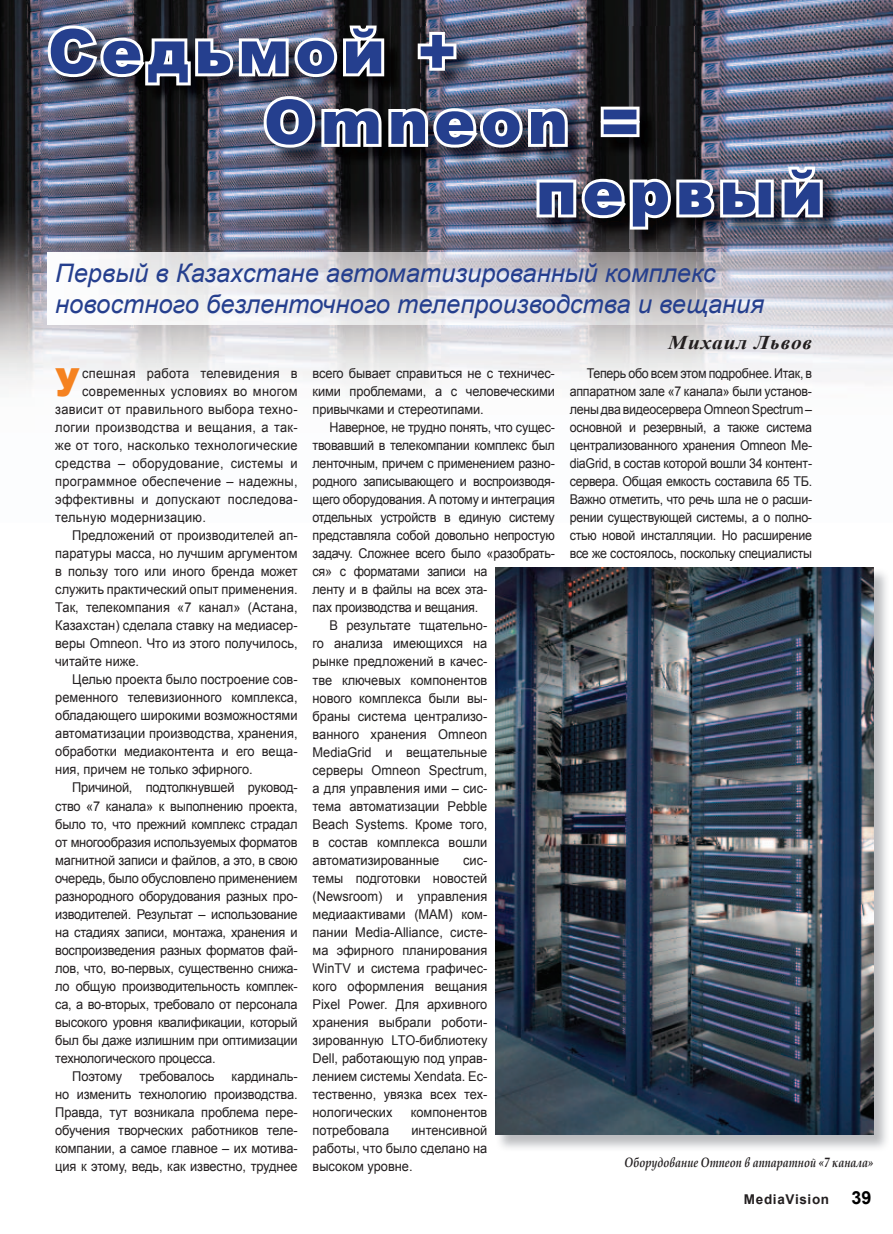
<style>
.page{position:relative;width:893px;height:1234px;background:#fff}
.page>*{position:absolute;margin:0;border:0;box-sizing:border-box;transform-origin:0 0}
.t1{font:900 61.5px "Arial";letter-spacing:.09em;color:#253f8e}
.t2{font:900 38.7px "Arial";color:#f58220;scale:.95 1}
.t3{font:italic 25.5px/30.6px "Arial";color:#253f8e}
.t4{font:italic 700 19.5px "Times New Roman";letter-spacing:.04em;color:#231f20;scale:1.1 1}
.t5{font:13.5px/18px "Arial";letter-spacing:-.01em;color:#231f20;text-align:justify;scale:.95 1}
.t6{font:13.5px/18px "Arial";letter-spacing:-.01em;color:#231f20;text-align:justify;scale:.92 1}
.t7{font:13.5px "Arial";letter-spacing:-.01em;color:#231f20;scale:.93 1}
.t8{font:13.5px "Arial";letter-spacing:.02em;color:#231f20;scale:.95 1}
.t9{font:italic 700 13.5px "Book Antiqua";color:#231f20;scale:.8 1}
.t10{font:700 13.5px "Arial";letter-spacing:.05em;color:#231f20}
.s1{font-size:18px;color:#000}
</style>
<div class="page">
<img style="left:0;top:0;width:893px;height:386px">
<img style="left:49px;top:26px;width:792px;height:223px">
<img style="left:44px;top:20px;width:527px;height:132px">
<svg style="left:598px;top:104px;width:44px;height:36px"></svg>
<img style="left:533px;top:162px;width:293px;height:70px">
<img style="left:496px;top:572px;width:391px;height:576px">
<img style="left:496px;top:567px;width:378px;height:567px">
<img style="left:48px;top:252px;width:845px;height:72px">
<h1 class="t1" style="left:48px;top:7px;width:411px">Седьмой +</h1>
<h1 class="t1" style="left:264px;top:77px;width:378px">Omneon =</h1>
<h1 class="t1" style="left:536px;top:148px;width:289px">первый</h1>
<h3 class="t3" style="left:55px;top:258px;width:710px">Первый в Казахстане автоматизированный комплекс новостного безленточного телепроизводства и вещания</h3>
<h2 class="t2" style="left:55px;top:354px;width:27px">У</h2>
<p class="t8" style="left:82px;top:364px;width:228px">спешная работа телевидения в</p>
<p class="t8" style="left:82px;top:382px;width:228px">современных условиях во многом</p>
<p class="t8" style="left:55px;top:400px;width:257px">зависит от правильного выбора техно-</p>
<p class="t8" style="left:55px;top:418px;width:257px">логии производства и вещания, а так-</p>
<p class="t8" style="left:55px;top:436px;width:257px">же от того, насколько технологические</p>
<p class="t8" style="left:55px;top:454px;width:257px">средства – оборудование, системы и</p>
<p class="t8" style="left:55px;top:472px;width:257px">программное обеспечение – надежны,</p>
<p class="t8" style="left:55px;top:490px;width:257px">эффективны и допускают последова-</p>
<p class="t8" style="left:55px;top:508px;width:160px">тельную модернизацию.</p>
<p class="t5" style="left:72px;top:526px;width:239px">Предложений от производителей ап-</p>
<p class="t5" style="left:55px;top:544px;width:257px">паратуры масса, но лучшим аргументом</p>
<p class="t5" style="left:55px;top:562px;width:257px">в пользу того или иного бренда может</p>
<p class="t5" style="left:55px;top:580px;width:257px">служить практический опыт применения.</p>
<p class="t5" style="left:55px;top:598px;width:257px">Так, телекомпания «7 канал» (Астана,</p>
<p class="t5" style="left:55px;top:616px;width:257px">Казахстан) сделала ставку на медиасер-</p>
<p class="t5" style="left:55px;top:634px;width:257px">веры Omneon. Что из этого получилось,</p>
<p class="t5" style="left:55px;top:652px;width:90px">читайте ниже.</p>
<p class="t5" style="left:72px;top:670px;width:239px">Целью проекта было построение сов-</p>
<p class="t5" style="left:55px;top:688px;width:257px">ременного телевизионного комплекса,</p>
<p class="t5" style="left:55px;top:706px;width:257px">обладающего широкими возможностями</p>
<p class="t5" style="left:55px;top:724px;width:257px">автоматизации производства, хранения,</p>
<p class="t5" style="left:55px;top:742px;width:257px">обработки медиаконтента и его веща-</p>
<p class="t5" style="left:55px;top:760px;width:209px">ния, причем не только эфирного.</p>
<p class="t5" style="left:72px;top:778px;width:239px">Причиной, подтолкнувшей руковод-</p>
<p class="t5" style="left:55px;top:796px;width:257px">ство «7 канала» к выполнению проекта,</p>
<p class="t5" style="left:55px;top:814px;width:257px">было то, что прежний комплекс страдал</p>
<p class="t5" style="left:55px;top:832px;width:257px">от многообразия используемых форматов</p>
<p class="t5" style="left:55px;top:850px;width:257px">магнитной записи и файлов, а это, в свою</p>
<p class="t5" style="left:55px;top:868px;width:257px">очередь, было обусловлено применением</p>
<p class="t5" style="left:55px;top:886px;width:257px">разнородного оборудования разных про-</p>
<p class="t5" style="left:55px;top:904px;width:257px">изводителей. Результат – использование</p>
<p class="t5" style="left:55px;top:922px;width:257px">на стадиях записи, монтажа, хранения и</p>
<p class="t5" style="left:55px;top:940px;width:257px">воспроизведения разных форматов фай-</p>
<p class="t5" style="left:55px;top:958px;width:257px">лов, что, во-первых, существенно снижа-</p>
<p class="t5" style="left:55px;top:976px;width:257px">ло общую производительность комплек-</p>
<p class="t5" style="left:55px;top:994px;width:257px">са, а во-вторых, требовало от персонала</p>
<p class="t5" style="left:55px;top:1012px;width:257px">высокого уровня квалификации, который</p>
<p class="t5" style="left:55px;top:1030px;width:257px">был бы даже излишним при оптимизации</p>
<p class="t5" style="left:55px;top:1048px;width:170px">технологического процесса.</p>
<p class="t5" style="left:72px;top:1066px;width:54px">Поэтому</p>
<p class="t5" style="left:140px;top:1066px;width:80px">требовалось</p>
<p class="t5" style="left:55px;top:1066px;width:257px;text-indent:176px">кардиналь&shy;но изменить технологию производства.<br>Правда, тут возникала проблема пере&shy;обучения творческих работников теле&shy;компании, а самое главное – их мотива&shy;ция к этому, ведь, как известно, труднее</p>
<p class="t5" style="left:313px;top:364px;width:257px">всего бывает справиться не с техничес&shy;кими проблемами, а с человеческими привычками и стереотипами.</p>
<p class="t7" style="left:330px;top:418px;width:244px">Наверное, не трудно понять, что сущес-</p>
<p class="t7" style="left:313px;top:436px;width:262px">твовавший в телекомпании комплекс был</p>
<p class="t7" style="left:313px;top:454px;width:262px">ленточным, причем с применением разно-</p>
<p class="t7" style="left:313px;top:472px;width:262px">родного записывающего и воспроизводя-</p>
<p class="t7" style="left:313px;top:490px;width:262px">щего оборудования. А потому и интеграция</p>
<p class="t7" style="left:313px;top:508px;width:262px">отдельных устройств в единую систему</p>
<p class="t7" style="left:313px;top:526px;width:262px">представляла собой довольно непростую</p>
<p class="t7" style="left:313px;top:544px;width:262px">задачу. Сложнее всего было «разобрать-</p>
<p class="t7" style="left:313px;top:562px;width:189px">ся» с форматами записи на</p>
<p class="t7" style="left:313px;top:580px;width:189px">ленту и в файлы на всех эта-</p>
<p class="t7" style="left:313px;top:598px;width:180px">пах производства и вещания.</p>
<p class="t5" style="left:330px;top:616px;width:168px">В результате тщательно-</p>
<p class="t5" style="left:313px;top:634px;width:186px">го анализа имеющихся на</p>
<p class="t5" style="left:313px;top:652px;width:186px">рынке предложений в качес-</p>
<p class="t5" style="left:313px;top:670px;width:186px">тве ключевых компонентов</p>
<p class="t5" style="left:313px;top:688px;width:186px">нового комплекса были вы-</p>
<p class="t5" style="left:313px;top:706px;width:186px">браны система централизо-</p>
<p class="t5" style="left:313px;top:724px;width:186px">ванного хранения Omneon</p>
<p class="t5" style="left:313px;top:742px;width:186px">MediaGrid и вещательные</p>
<p class="t5" style="left:313px;top:760px;width:186px">серверы Omneon Spectrum,</p>
<p class="t5" style="left:313px;top:778px;width:186px">а для управления ими – сис-</p>
<p class="t5" style="left:313px;top:796px;width:186px">тема автоматизации Pebble</p>
<p class="t5" style="left:313px;top:814px;width:186px">Beach Systems. Кроме того,</p>
<p class="t5" style="left:313px;top:832px;width:186px">в состав комплекса вошли</p>
<p class="t5" style="left:313px;top:850px;width:135px">автоматизированные</p>
<p class="t5" style="left:313px;top:850px;width:186px;text-indent:151px">сис&shy;темы подготовки новостей (Newsroom) и управления медиаактивами (МАМ) ком&shy;пании Media-Alliance, систе&shy;ма эфирного планирования WinTV и система графичес&shy;кого оформления вещания Pixel Power. Для архивного хранения выбрали роботи&shy;зированную LTO-библиотеку Dell, работающую под управ&shy;лением системы Xendata. Ес&shy;тественно, увязка всех тех&shy;нологических</p>
<p class="t5" style="left:411px;top:1102px;width:82px">компонентов</p>
<p class="t5" style="left:313px;top:1120px;width:82px">потребовала</p>
<p class="t5" style="left:313px;top:1120px;width:186px;text-indent:99px">интенсивной работы, что было сделано на высоком уровне.</p>
<h3 class="t4" style="left:668px;top:328px;width:132px">Михаил Львов</h3>
<p class="t6" style="left:570px;top:364px;width:265px;text-indent:17px">Теперь обо всем этом подробнее. Итак, в аппаратном зале «7 канала» были установ&shy;лены два видеосервера Omneon Spectrum – основной и резервный, а также система централизованного хранения Omneon Me&shy;diaGrid, в состав которой вошли 34 контент&shy;сервера. Общая емкость составила 65 ТБ.<br>Важно отметить, что речь шла не о расши&shy;рении существующей системы, а о полно&shy;стью новой инсталляции. Но расширение все же состоялось, поскольку специалисты</p>
<p class="t9" style="left:624px;top:1152px;width:313px">Оборудование Omneon в аппаратной «7 канала»</p>
<p class="t10" style="left:744px;top:1190px;width:129px">MediaVision <span class="s1">39</span></p>
</div>
